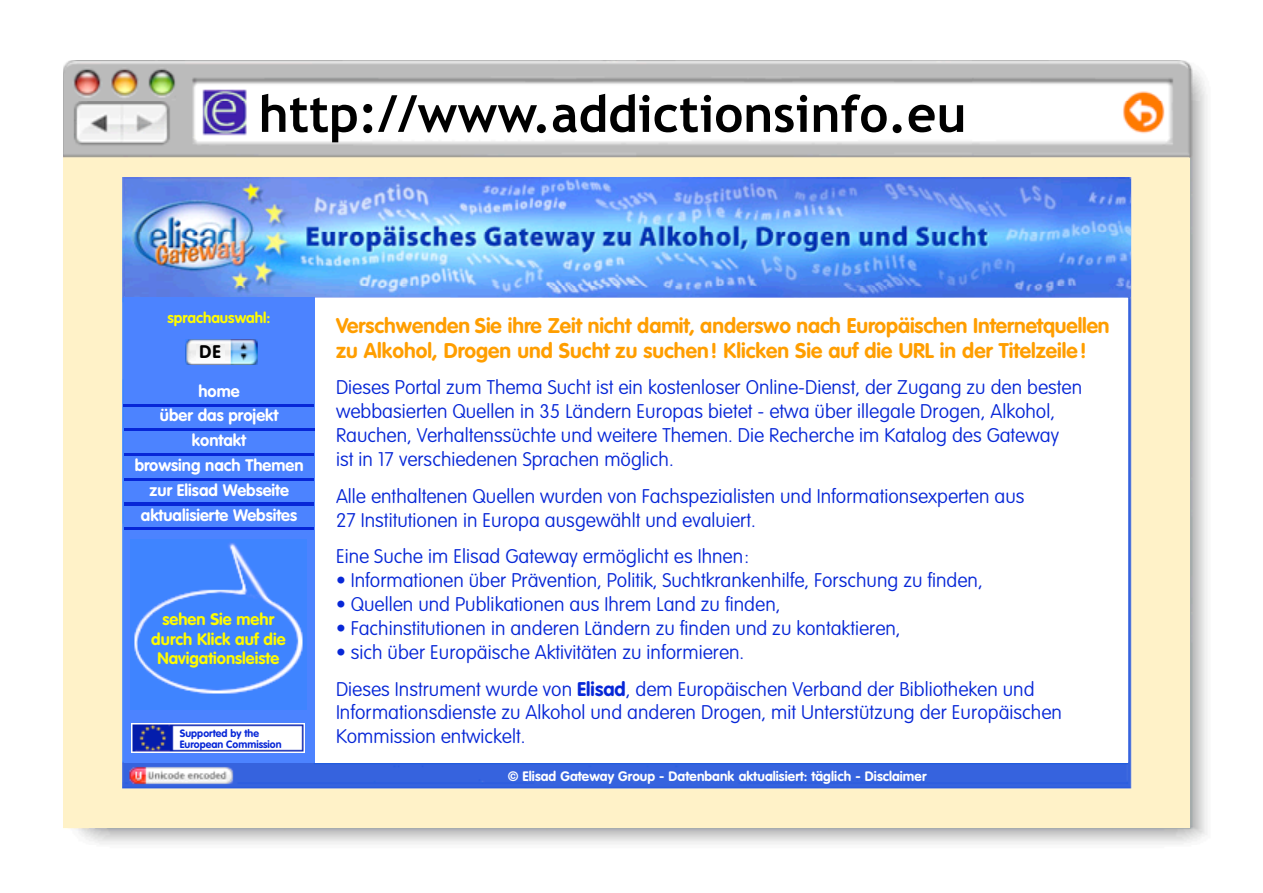
<style>
.page{position:relative;width:1263px;height:893px;background:#fff}
.page>*{position:absolute;margin:0;border:0;box-sizing:border-box;transform-origin:0 0}
.t1{font:700 51px "Trebuchet MS";color:#000}
.t2{font:700 21px/25.2px "VAG Rounded";color:#ff9e00}
.t3{font:100 19.5px/23.9px "VAG Rounded";color:#0727d7}
.t4{font:700 18px "VAG Rounded";color:#000}
.t5{font:700 16.5px/24.8px "VAG Rounded";color:#fff;text-align:center}
.t6{font:700 16.5px/19.5px "VAG Rounded";color:#fffc00;text-align:center}
.t7{font:700 15px "VAG Rounded";color:#fffc00}
.t8{font:700 13.5px "VAG Rounded";color:#fff}
.t9{font:700 10.5px/10.8px "VAG Rounded";color:#0727d7}
.s1{font-weight:700}
</style>
<div class="page">
<img style="left:63px;top:60px;width:1144px;height:784px">
<div style="left:115px;top:789px;width:1075px;height:38px;background:#fff2c8"></div>
<div style="left:1133px;top:158px;width:57px;height:663px;background:#fff2c8"></div>
<div style="left:65px;top:158px;width:1125px;height:18px;background:#fff2c8"></div>
<div style="left:124px;top:297px;width:191px;height:466px;background:#4c83ff"></div>
<img style="left:185px;top:339px;width:73px;height:26px">
<hr style="left:124px;top:404px;width:190px;height:2px;background:#0727d7">
<hr style="left:124px;top:428px;width:190px;height:3px;background:#0727d7">
<hr style="left:124px;top:453px;width:190px;height:3px;background:#0727d7">
<hr style="left:124px;top:477px;width:190px;height:3px;background:#0727d7">
<hr style="left:124px;top:502px;width:190px;height:3px;background:#0727d7">
<hr style="left:124px;top:527px;width:190px;height:3px;background:#0727d7">
<img style="left:131px;top:539px;width:175px;height:170px">
<div style="left:132px;top:723px;width:173px;height:30px;background:#fff"></div>
<img style="left:132px;top:724px;width:172px;height:28px">
<img style="left:196px;top:344px;width:28px;height:18px">
<div style="left:315px;top:298px;width:813px;height:464px;background:#fff"></div>
<img style="left:125px;top:179px;width:1005px;height:117px">
<div style="left:63px;top:158px;width:59px;height:669px;background:#fff2c8"></div>
<h1 class="t1" style="left:259px;top:84px;width:709px">http://www.addictionsinfo.eu</h1>
<p class="t7" style="left:168px;top:311px;width:105px">sprachauswahl:</p>
<p class="t4" style="left:200px;top:344px;width:23px">D E</p>
<p class="t5" style="left:135px;top:380px;width:170px">home<br>über das projekt kontakt<br>browsing nach Themen zur Elisad Webseite aktualisierte Websites</p>
<p class="t6" style="left:151px;top:611px;width:136px">sehen Sie mehr durch Klick auf die<br>Navigationsleiste</p>
<p class="t9" style="left:180px;top:728px;width:103px">Supported by the<br>European Commission</p>
<p class="t2" style="left:336px;top:314px;width:775px">Verschwenden Sie ihre Zeit nicht damit, anderswo nach Europäischen Intern e tq u e lle n zu Alkohol, Drogen und Sucht zu suchen! Klicken Sie auf die URL in der Titelzeile!</p>
<p class="t3" style="left:336px;top:377px;width:748px">Dieses Portal zum Thema Sucht ist ein kostenloser Online-Dienst, der Zugang zu den besten webbasierten Quellen in 35 Ländern Europas bietet - etwa über illegale Drogen, Alkohol, Rauchen, Verhaltenssüchte und weitere Themen. Die Recherche im Katalog des Gateway<br>ist in 17 verschiedenen Sprachen möglich.</p>
<p class="t3" style="left:336px;top:485px;width:690px">Alle enthaltenen Quellen wurden von Fachspezialisten und Informationsexperten aus<br>27 Institutionen in Europa ausgewählt und evaluiert.</p>
<p class="t3" style="left:336px;top:546px;width:415px">Eine Suche im Elisad Gateway ermöglicht es Ihnen:</p>
<p class="t3" style="left:336px;top:570px;width:648px">• Informationen über Prävention, Politik, Suchtkrankenhilfe, Forschung zu finden,</p>
<p class="t3" style="left:336px;top:593px;width:446px">• Quellen und Publikationen aus Ihrem Land zu finden,</p>
<p class="t3" style="left:336px;top:617px;width:566px">• Fachinstitutionen in anderen Ländern zu finden und zu kontaktieren,</p>
<p class="t3" style="left:336px;top:635px;width:700px;line-height:36.8px">• sich über Europäische Aktivitäten zu informieren.<br>Dieses Instrument wurde von <span class="s1">Elisad</span>, dem Europäischen Verband der Bibliotheken und</p>
<p class="t3" style="left:336px;top:702px;width:727px">Informationsdienste zu Alkohol und anderen Drogen, mit Unterstützung der Europäischen<br>Kommission entwickelt.</p>
<p class="t8" style="left:508px;top:770px;width:420px">© Elisad Gateway Group - Datenbank aktualisiert: täglich - Disclaimer</p>
</div>
